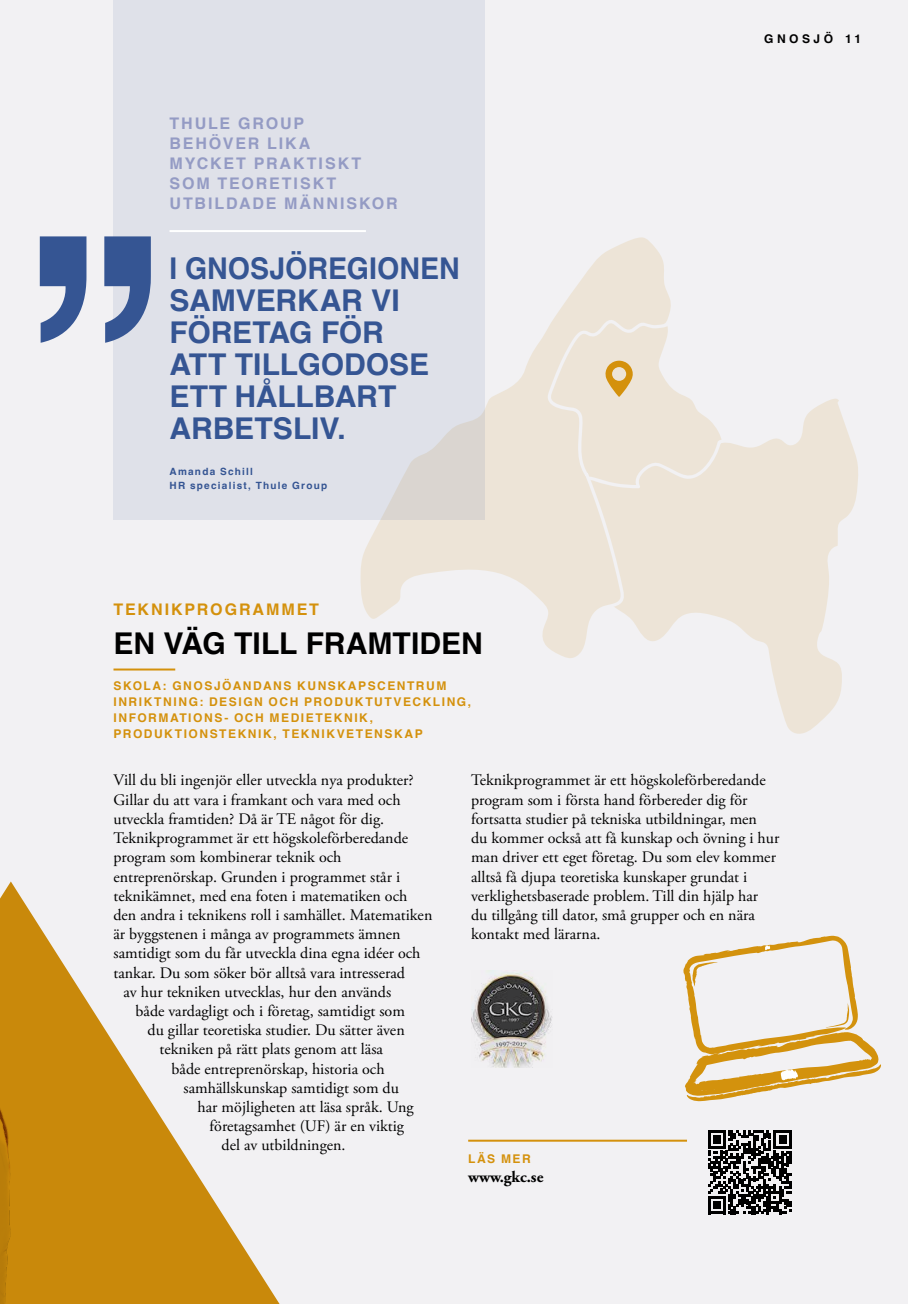
<style>
.page{position:relative;width:908px;height:1304px;background:#fff}
.page>*{position:absolute;margin:0;border:0;box-sizing:border-box;transform-origin:0 0}
.t1{font:700 30px/32px "Helvetica";color:#355593;scale:.93 1}
.t2{font:700 30px "Helvetica";color:#000}
.t3{font:16px/19.2px "Adobe Garamond Pro";color:#000}
.t4{font:700 16px/20px "Helvetica";letter-spacing:.12em;color:#949bc4}
.t5{font:700 16px "Helvetica";letter-spacing:.12em;color:#d4910c}
.t6{font:700 16px "Adobe Garamond Pro";color:#000}
.t7{font:700 12px/16px "Helvetica";letter-spacing:.13em;color:#d4910c}
.t8{font:700 12px "Helvetica";letter-spacing:.285em;color:#000}
.t9{font:700 10px/14px "Helvetica";letter-spacing:.125em;color:#355593}
</style>
<div class="page">
<div style="left:0;top:0;width:907px;height:1304px;background:#f2f1f3"></div>
<svg style="left:674px;top:399px;width:184px;height:335px;fill:#ede4d7"></svg>
<svg style="left:360px;top:234px;width:314px;height:424px;fill:#ede4d7"></svg>
<svg style="left:0;top:881px;width:280px;height:423px;fill:#c9890b"></svg>
<hr style="left:113px;top:668px;width:62px;height:2px;background:#d4910c">
<svg style="left:529px;top:290px;width:200px;height:212px"></svg>
<svg style="left:683px;top:936px;width:198px;height:165px"></svg>
<img style="left:471px;top:970px;width:81px;height:97px">
<div style="left:113px;top:0;width:371px;height:520px;background:#dfe1e9"></div>
<svg style="left:40px;top:236px;width:111px;height:107px"></svg>
<hr style="left:169px;top:230px;width:197px;height:2px;background:#fff">
<hr style="left:468px;top:1140px;width:218px;height:2px;background:#d4910c">
<svg style="left:708px;top:1131px;width:83px;height:83px"></svg>
<p class="t4" style="left:169px;top:115px;width:229px">THULE GROUP<br>BEHÖVER LIKA<br>MYCKET PRAKTISKT<br>SOM TEORETISKT<br>UTBILDADE MÄNNISKOR</p>
<h1 class="t1" style="left:169px;top:256px;width:313px">I GNOSJÖREGIONEN<br>SAMVERKAR VI<br>FÖRETAG FÖR<br>ATT TILLGODOSE<br>ETT HÅLLBART<br>ARBETSLIV.</h1>
<p class="t9" style="left:169px;top:465px;width:159px">Amanda Schill<br>HR specialist, Thule Group</p>
<p class="t8" style="left:763px;top:31px;width:70px">GNOSJÖ</p>
<p class="t8" style="left:844px;top:31px;width:17px">11</p>
<p class="t5" style="left:113px;top:599px;width:207px">TEKNIKPROGRAMMET</p>
<h1 class="t2" style="left:113px;top:625px;width:370px">EN VÄG TILL FRAMTIDEN</h1>
<p class="t7" style="left:113px;top:679px;width:359px">SKOLA: GNOSJÖANDANS KUNSKAPSCENTRUM INRIKTNING: DESIGN OCH PRODUKTUTVECKLING, INFORMATIONS- OCH MEDIETEKNIK, PRODUKTIONSTEKNIK, TEKNIKVETENSKAP</p>
<p class="t3" style="left:113px;top:771px;width:301px">Vill du bli ingenjör eller utveckla nya produkter?</p>
<p class="t3" style="left:113px;top:791px;width:288px">Gillar du att vara i framkant och vara med och</p>
<p class="t3" style="left:113px;top:810px;width:272px">utveckla framtiden? Då är TE något för dig.</p>
<p class="t3" style="left:113px;top:829px;width:296px">Teknikprogrammet är ett högskoleförberedande</p>
<p class="t3" style="left:113px;top:848px;width:229px">program som kombinerar teknik och</p>
<p class="t3" style="left:113px;top:867px;width:288px">entreprenörskap. Grunden i programmet står i</p>
<p class="t3" style="left:113px;top:887px;width:295px">teknikämnet, med ena foten i matematiken och</p>
<p class="t3" style="left:113px;top:906px;width:320px">den andra i teknikens roll i samhället. Matematiken</p>
<p class="t3" style="left:113px;top:925px;width:288px">är byggstenen i många av programmets ämnen</p>
<p class="t3" style="left:113px;top:944px;width:308px">samtidigt som du får utveckla dina egna idéer och</p>
<p class="t3" style="left:113px;top:963px;width:293px">tankar. Du som söker bör alltså vara intresserad</p>
<p class="t3" style="left:123px;top:983px;width:269px">av hur tekniken utvecklas, hur den används</p>
<p class="t3" style="left:135px;top:1002px;width:271px">både vardagligt och i företag, samtidigt som</p>
<p class="t3" style="left:147px;top:1021px;width:258px">du gillar teoretiska studier. Du sätter även</p>
<p class="t3" style="left:159px;top:1040px;width:225px">tekniken på rätt plats genom att läsa</p>
<p class="t3" style="left:171px;top:1059px;width:214px">både entreprenörskap, historia och</p>
<p class="t3" style="left:183px;top:1079px;width:217px">samhällskunskap samtidigt som du</p>
<p class="t3" style="left:197px;top:1098px;width:217px">har möjligheten att läsa språk. Ung</p>
<p class="t3" style="left:209px;top:1117px;width:196px">företagsamhet (UF) är en viktig</p>
<p class="t3" style="left:221px;top:1136px;width:125px">del av utbildningen.</p>
<p class="t3" style="left:471px;top:771px;width:310px">Teknikprogrammet är ett högskoleförberedande program som i första hand förbereder dig för fortsatta studier på tekniska utbildningar, men<br>du kommer också att få kunskap och övning i hur man driver ett eget företag. Du som elev kommer alltså få djupa teoretiska kunskaper grundat i verklighetsbaserade problem. Till din hjälp har<br>du tillgång till dator, små grupper och en nära kontakt med lärarna.</p>
<p class="t7" style="left:468px;top:1152px;width:64px">LÄS MER</p>
<p class="t6" style="left:468px;top:1167px;width:77px">www.gkc.se</p>
</div>
